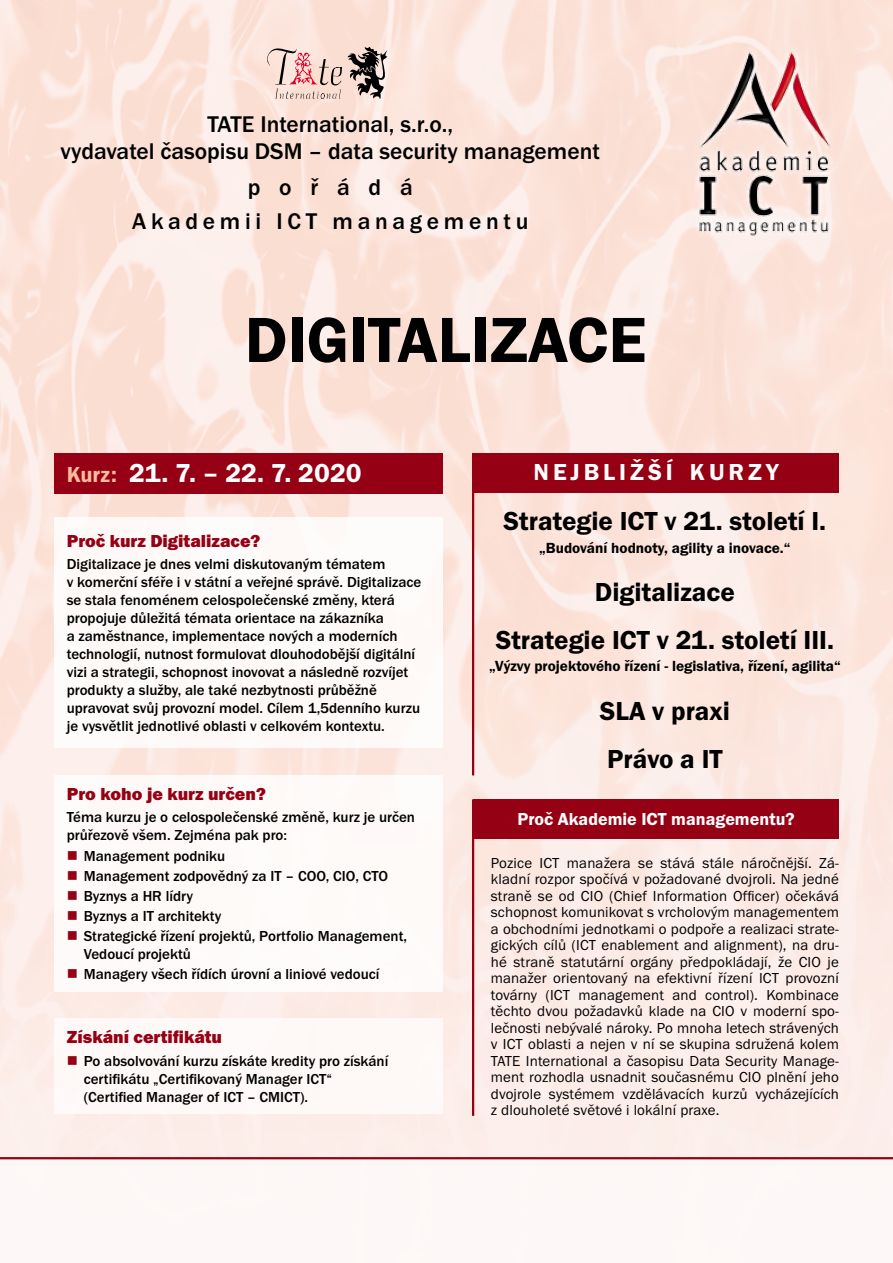
<style>
.page{position:relative;width:893px;height:1263px;background:#fff}
.page>*{position:absolute;margin:0;border:0;box-sizing:border-box;transform-origin:0 0}
.t1{font:66px "Franklin Got Itc TOT Dem";color:#000}
.t2{font:27px/48px "Franklin Got Itc TOT Dem";color:#000;text-align:center}
.t3{font:27px "Franklin Got Itc TOT Dem";color:#fff}
.t4{font:24px "Franklin Got Itc TOT Dem";letter-spacing:.165em;color:#fff}
.t5{font:500 23.55px/27.6px "Franklin Got Itc TOT";color:#000;text-align:center}
.t6{font:500 23.55px/34px "Franklin Got Itc TOT";letter-spacing:.2em;color:#000;text-align:center}
.t7{font:18px "Franklin Got Itc TOT Hea";color:#960014}
.t8{font:18px "Franklin Got Itc TOT Dem";color:#fff}
.t9{font:15.15px "Franklin Got Itc TOT Dem";color:#000}
.t10{font:500 15px/18px "Franklin Got Itc TOT";color:#000}
.t11{font:15px/16.5px "Franklin Got Itc TOT Boo";letter-spacing:.01em;color:#000;text-align:justify}
.s1{font-size:22.5px;color:#f8bc9c}
.s2{color:#960014}
</style>
<div class="page">
<img style="left:0;top:0;width:893px;height:1157px">
<svg style="left:348px;top:47px;width:40px;height:52px;background:#93857f"></svg>
<svg style="left:267px;top:47px;width:75px;height:53px;background:#e5c3bc"></svg>
<svg style="left:691px;top:236px;width:147px;height:6px"></svg>
<img style="left:688px;top:41px;width:155px;height:195px">
<div style="left:0;top:1158px;width:893px;height:105px;background:#fdf8f7"></div>
<hr style="left:0;top:1157px;width:893px;height:2px;background:#960014">
<div style="left:54px;top:775px;width:388px;height:217px;background:#fff"></div>
<div style="left:54px;top:1018px;width:388px;height:96px;background:#fef8f7"></div>
<div style="left:54px;top:453px;width:388px;height:40px;background:#960014"></div>
<div style="left:473px;top:453px;width:366px;height:40px;background:#960014"></div>
<hr style="left:472px;top:453px;width:2px;height:322px;background:#960014">
<div style="left:473px;top:799px;width:366px;height:40px;background:#960014"></div>
<hr style="left:472px;top:799px;width:2px;height:317px;background:#960014">
<div style="left:54px;top:518px;width:388px;height:230px;background:#fefaf8"></div>
<h3 class="t5" style="left:61px;top:110px;width:541px">TATE International, s.r.o.,<br>vydavatel časopisu DSM – data security management</h3>
<h3 class="t6" style="left:132px;top:170px;width:398px">pořádá<br>Akademii ICT managementu</h3>
<h1 class="t1" style="left:245px;top:303px;width:403px">DIGITALIZACE</h1>
<h2 class="t3" style="left:67px;top:457px;width:296px"><span class="s1">Kurz:</span> 21. 7. – 22. 7. 2020</h2>
<h3 class="t4" style="left:534px;top:458px;width:246px">NEJBLIŽŠÍ KURZY</h3>
<p class="t7" style="left:67px;top:530px;width:195px">Proč kurz Digitalizace?</p>
<p class="t10" style="left:67px;top:555px;width:356px">Digitalizace je dnes velmi diskutovaným tématem<br>v komerční sféře i v státní a veřejné správě. Digitalizace se stala fenoménem celospolečenské změny, která propojuje důležitá témata orientace na zákazníka<br>a zaměstnance, implementace nových a moderních technologií, nutnost formulovat dlouhodobější digitální vizi a strategii, schopnost inovovat a následně rozvíjet produkty a služby, ale také nezbytnosti průběžně upravovat svůj provozní model. Cílem 1,5denního kurzu je vysvětlit jednotlivé oblasti v celkovém kontextu.</p>
<p class="t7" style="left:67px;top:784px;width:201px">Pro koho je kurz určen?</p>
<p class="t10" style="left:67px;top:809px;width:350px">Téma kurzu je o celospolečenské změně, kurz je určen průřezově všem. Zejména pak pro:</p>
<p class="t10" style="left:67px;top:847px;width:160px"><span class="s2">■</span> Management podniku</p>
<p class="t10" style="left:67px;top:867px;width:323px"><span class="s2">■</span> Management zodpovědný za IT – COO, CIO, CTO</p>
<p class="t10" style="left:67px;top:887px;width:128px"><span class="s2">■</span> Byznys a HR lídry</p>
<p class="t10" style="left:67px;top:907px;width:156px"><span class="s2">■</span> Byznys a IT architekty</p>
<p class="t10" style="left:84px;top:927px;width:325px;text-indent:-17px"><span class="s2">■</span> Strategické řízení projektů, Portfolio Management,<br>Vedoucí projektů</p>
<p class="t10" style="left:67px;top:965px;width:314px"><span class="s2">■</span> Managery všech řídích úrovní a liniové vedoucí</p>
<p class="t7" style="left:67px;top:1027px;width:157px">Získání certifikátu</p>
<p class="t10" style="left:84px;top:1052px;width:306px;text-indent:-17px"><span class="s2">■</span> Po absolvování kurzu získáte kredity pro získání certifikátu „Certifikovaný Manager ICT“ (Certified Manager of ICT – CMICT).</p>
<h2 class="t2" style="left:504px;top:498px;width:324px">Strategie ICT v 21. století I.</h2>
<p class="t9" style="left:539px;top:539px;width:253px">„Budování hodnoty, agility a inovace.“</p>
<h2 class="t2" style="left:496px;top:568px;width:340px">Digitalizace<br>Strategie ICT v 21. století III.</h2>
<p class="t9" style="left:489px;top:658px;width:353px">„Výzvy projektového řízení - legislativa, řízení, agilita“</p>
<h2 class="t2" style="left:600px;top:687px;width:132px;text-align:left">SLA v praxi<br>Právo a IT</h2>
<p class="t8" style="left:518px;top:809px;width:279px">Proč Akademie ICT managementu?</p>
<p class="t11" style="left:491px;top:855px;width:350px">Pozice ICT manažera se stává stále náročnější. Zá&shy;kladní rozpor spočívá v požadované dvojroli. Na jedné straně se od CIO (Chief Information Officer) očekává schopnost komunikovat s vrcholovým managementem a obchodními jednotkami o podpoře a realizaci strate&shy;gických cílů (ICT enablement and alignment), na dru&shy;hé straně statutární orgány předpokládají, že CIO je manažer orientovaný na efektivní řízení ICT provozní továrny (ICT management and control). Kombinace těchto dvou požadavků klade na CIO v moderní spo&shy;lečnosti nebývalé nároky. Po mnoha letech strávených v ICT oblasti a nejen v ní se skupina sdružená kolem TATE International a časopisu Data Security Manage&shy;ment rozhodla usnadnit současnému CIO plnění jeho dvojrole systémem vzdělávacích kurzů vycházejících z dlouholeté světové i lokální praxe.</p>
</div>
